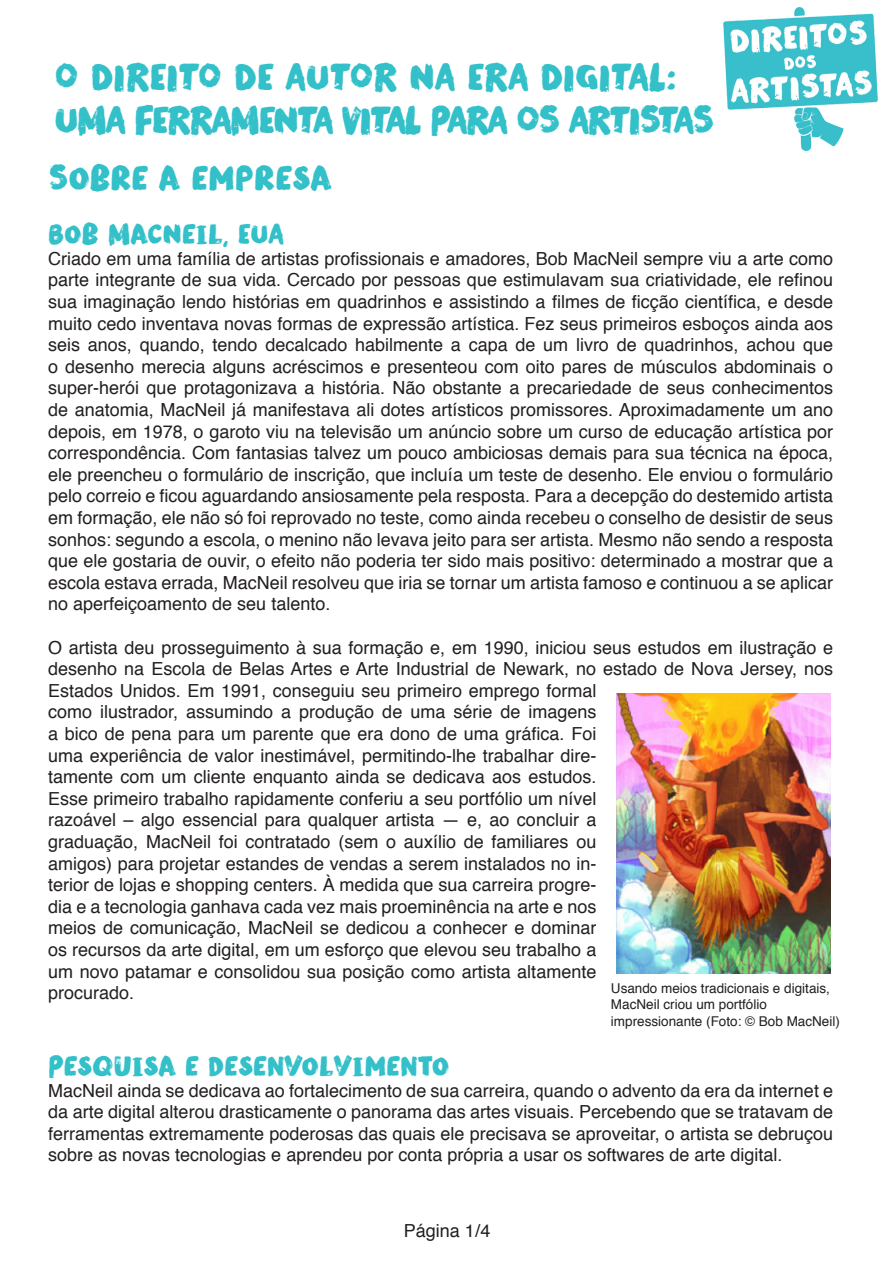
<style>
.page{position:relative;width:893px;height:1263px;background:#fff}
.page>*{position:absolute;margin:0;border:0;box-sizing:border-box;transform-origin:0 0}
.t1{font:36px/43.2px "Modern Brush";letter-spacing:-.05em;color:#33c0c9}
.t2{font:33px "Modern Brush";color:#33c0c9}
.t3{font:27px "Modern Brush";color:#33c0c9}
.t4{font:18px/21.6px "Helvetica";color:#231f20;text-align:justify}
.t5{font:13.5px "Helvetica";color:#231f20}
</style>
<div class="page">
<img style="left:723px;top:7px;width:154px;height:144px">
<img style="left:616px;top:693px;width:215px;height:280px">
<p class="t1" style="left:55px;top:55px;width:661px">O DIREITO DE AUTOR NA ERA DIGITAL:<br>UMA FERRAMENTA VITAL PARA OS ARTISTAS</p>
<p class="t2" style="left:48px;top:157px;width:285px">SOBRE A EMPRESA</p>
<p class="t3" style="left:48px;top:217px;width:237px">BOB MACNEIL, EUA</p>
<p class="t4" style="left:48px;top:248px;width:786px">Criado em uma família de artistas profissionais e amadores, Bob MacNeil sempre viu a arte como parte integrante de sua vida. Cercado por pessoas que estimulavam sua criatividade, ele refinou sua imaginação lendo histórias em quadrinhos e assistindo a filmes de ficção científica, e desde muito cedo inventava novas formas de expressão artística. Fez seus primeiros esboços ainda aos seis anos, quando, tendo decalcado habilmente a capa de um livro de quadrinhos, achou que o desenho merecia alguns acréscimos e presenteou com oito pares de músculos abdominais o super-herói que protagonizava a história. Não obstante a precariedade de seus conhecimentos de anatomia, MacNeil já manifestava ali dotes artísticos promissores. Aproximadamente um ano depois, em 1978, o garoto viu na televisão um anúncio sobre um curso de educação artística por correspondência. Com fantasias talvez um pouco ambiciosas demais para sua técnica na época, ele preencheu o formulário de inscrição, que incluía um teste de desenho. Ele enviou o formulário pelo correio e ficou aguardando ansiosamente pela resposta. Para a decepção do destemido artista em formação, ele não só foi reprovado no teste, como ainda recebeu o conselho de desistir de seus sonhos: segundo a escola, o menino não levava jeito para ser artista. Mesmo não sendo a resposta que ele gostaria de ouvir, o efeito não poderia ter sido mais positivo: determinado a mostrar que a escola estava errada, MacNeil resolveu que iria se tornar um artista famoso e continuou a se aplicar no aperfeiçoamento de seu talento.</p>
<p class="t4" style="left:48px;top:637px;width:786px;text-align:left">O artista deu prosseguimento à sua formação e, em 1990, iniciou seus estudos em ilustração e desenho na Escola de Belas Artes e Arte Industrial de Newark, no estado de Nova Jersey, nos Estados Unidos. Em 1991, conseguiu seu primeiro emprego formal<br>como ilustrador, assumindo a produção de uma série de imagens<br>a bico de pena para um parente que era dono de uma gráfica. Foi<br>uma experiência de valor inestimável, permitindo-lhe trabalhar dire-<br>tamente com um cliente enquanto ainda se dedicava aos estudos.<br>Esse primeiro trabalho rapidamente conferiu a seu portfólio um nível<br>razoável – algo essencial para qualquer artista — e, ao concluir a<br>graduação, MacNeil foi contratado (sem o auxílio de familiares ou<br>amigos) para projetar estandes de vendas a serem instalados no in-<br>terior de lojas e shopping centers. À medida que sua carreira progre-<br>dia e a tecnologia ganhava cada vez mais proeminência na arte e nos<br>meios de comunicação, MacNeil se dedicou a conhecer e dominar<br>os recursos da arte digital, em um esforço que elevou seu trabalho a<br>um novo patamar e consolidou sua posição como artista altamente<br>procurado.</p>
<p class="t5" style="left:611px;top:978px;width:221px">Usando meios tradicionais e digitais,</p>
<p class="t5" style="left:611px;top:994px;width:158px">MacNeil criou um portfólio</p>
<p class="t5" style="left:611px;top:1010px;width:231px">impressionante (Foto: © Bob MacNeil)</p>
<p class="t3" style="left:48px;top:1049px;width:403px">PESQUISA E DESENVOLVIMENTO</p>
<p class="t4" style="left:48px;top:1080px;width:786px">MacNeil ainda se dedicava ao fortalecimento de sua carreira, quando o advento da era da internet e da arte digital alterou drasticamente o panorama das artes visuais. Percebendo que se tratavam de ferramentas extremamente poderosas das quais ele precisava se aproveitar, o artista se debruçou sobre as novas tecnologias e aprendeu por conta própria a usar os softwares de arte digital.</p>
<p class="t4" style="left:404px;top:1221px;width:88px">Página 1/4</p>
</div>
